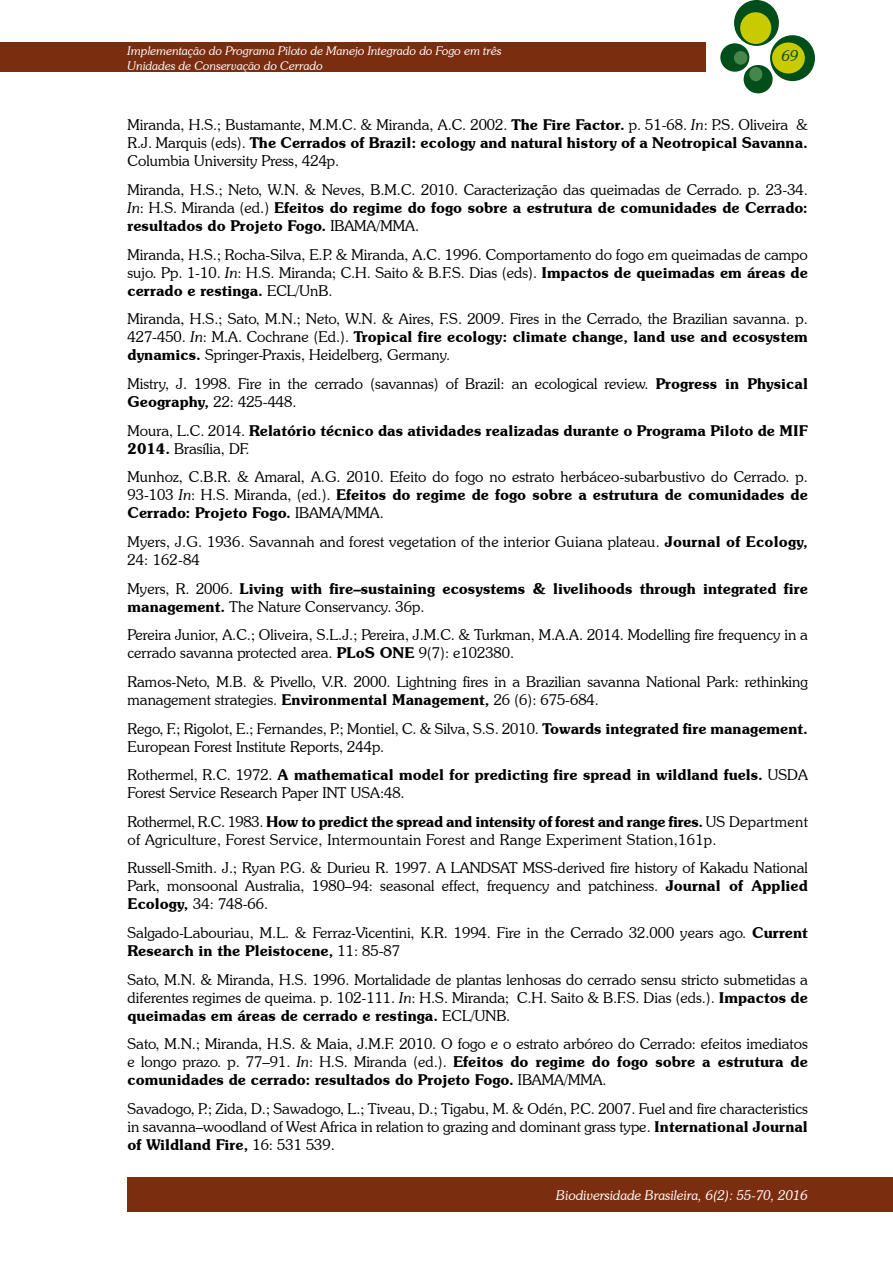
<style>
.page{position:relative;width:893px;height:1263px;background:#fff}
.page>*{position:absolute;margin:0;border:0;box-sizing:border-box;transform-origin:0 0}
.t1{font:300 15px/18px "Souvenir IT Cby BT";color:#000;text-align:justify}
.t2{font:600 15px/18px "Souvenir IT Cby BT";color:#000}
.t3{font:300 15px/18px "Souvenir IT Cby BT";letter-spacing:.02em;color:#000}
.t4{font:italic 300 15px "Souvenir IT Cby BT";color:#004e1a}
.t5{font:italic 300 13.5px "Souvenir IT Cby BT";color:#fff}
.t6{font:italic 300 12px/14.4px "Souvenir IT Cby BT";color:#fff}
.s1{font-weight:600}
.s2{font-style:italic}
.s3{font-weight:300}
</style>
<div class="page">
<div style="left:0;top:43px;width:705px;height:29px;background:#7b2d0f"></div>
<div style="left:734px;top:0;width:45px;height:46px;background:#004e1a;border-radius:50%"></div>
<div style="left:770px;top:35px;width:45px;height:46px;background:#004e1a;border-radius:50%"></div>
<div style="left:720px;top:43px;width:29px;height:29px;background:#004e1a;border-radius:50%"></div>
<div style="left:744px;top:65px;width:29px;height:28px;background:#004e1a;border-radius:50%"></div>
<div style="left:740px;top:12px;width:31px;height:32px;background:#c8cb00;border-radius:50%"></div>
<div style="left:772px;top:42px;width:33px;height:31px;background:#c8cb00;border-radius:50%"></div>
<div style="left:734px;top:51px;width:13px;height:14px;background:#47864a;border-radius:50%"></div>
<div style="left:749px;top:67px;width:13px;height:14px;background:#47864a;border-radius:50%"></div>
<div style="left:128px;top:1178px;width:765px;height:34px;background:#7b2d0f"></div>
<p class="t6" style="left:128px;top:44px;width:375px">Implementação do Programa Piloto de Manejo Integrado do Fogo em três<br>Unidades de Conservação do Cerrado</p>
<p class="t4" style="left:782px;top:46px;width:18px">69</p>
<p class="t1" style="left:128px;top:116px;width:682px">Miranda, H.S.; Bustamante, M.M.C. &amp; Miranda, A.C. 2002. <span class="s1">The Fire Factor.</span> p. 51-68. <span class="s2">In</span>: P.S. Oliveira &amp; R.J. Marquis (eds). <span class="s1">The Cerrados of Brazil: ecology and natural history of a Neotropical Savanna.<br></span>Columbia University Press, 424p.</p>
<p class="t1" style="left:128px;top:181px;width:682px">Miranda, H.S.; Neto, W.N. &amp; Neves, B.M.C. 2010. Caracterização das queimadas de Cerrado. p. 23-34.<br><span class="s2">In</span>: H.S. Miranda (ed.) <span class="s1">Efeitos do regime do fogo sobre a estrutura de comunidades de Cerrado: resultados do Projeto Fogo.</span> IBAMA/MMA.</p>
<p class="t1" style="left:128px;top:245px;width:682px">Miranda, H.S.; Rocha-Silva, E.P. &amp; Miranda, A.C. 1996. Comportamento do fogo em queimadas de campo sujo. Pp. 1-10. <span class="s2">In</span>: H.S. Miranda; C.H. Saito &amp; B.F.S. Dias (eds). <span class="s1">Impactos de queimadas em áreas de cerrado e restinga.</span> ECL/UnB.</p>
<p class="t1" style="left:128px;top:310px;width:682px">Miranda, H.S.; Sato, M.N.; Neto, W.N. &amp; Aires, F.S. 2009. Fires in the Cerrado, the Brazilian savanna. p.<br>427-450. <span class="s2">In</span>: M.A. Cochrane (Ed.). <span class="s1">Tropical fire ecology: climate change, land use and ecosystem dynamics.</span> Springer-Praxis, Heidelberg, Germany.</p>
<p class="t1" style="left:128px;top:375px;width:682px">Mistry, J. 1998. Fire in the cerrado (savannas) of Brazil: an ecological review. <span class="s1">Progress in Physical<br>Geography,</span> 22: 425-448.</p>
<p class="t2" style="left:128px;top:421px;width:682px"><span class="s3">Moura, L.C. 2014.</span> Relatório técnico das atividades realizadas durante o Programa Piloto de MIF<br>2014. <span class="s3">Brasília, DF.</span></p>
<p class="t1" style="left:128px;top:468px;width:682px">Munhoz, C.B.R. &amp; Amaral, A.G. 2010. Efeito do fogo no estrato herbáceo-subarbustivo do Cerrado. p.<br>93-103 <span class="s2">In</span>: H.S. Miranda, (ed.). <span class="s1">Efeitos do regime de fogo sobre a estrutura de comunidades de Cerrado: Projeto Fogo.</span> IBAMA/MMA.</p>
<p class="t1" style="left:128px;top:532px;width:682px">Myers, J.G. 1936. Savannah and forest vegetation of the interior Guiana plateau. <span class="s1">Journal of Ecology,<br></span>24: 162-84</p>
<p class="t2" style="left:128px;top:579px;width:682px"><span class="s3">Myers, R. 2006.</span> Living with fire–sustaining ecosystems &amp; livelihoods through integrated fire management. <span class="s3">The Nature Conservancy. 36p.</span></p>
<p class="t1" style="left:128px;top:626px;width:682px">Pereira Junior, A.C.; Oliveira, S.L.J.; Pereira, J.M.C. &amp; Turkman, M.A.A. 2014. Modelling fire frequency in a cerrado savanna protected area. <span class="s1">PLoS ONE</span> 9(7): e102380.</p>
<p class="t1" style="left:128px;top:672px;width:682px">Ramos-Neto, M.B. &amp; Pivello, V.R. 2000. Lightning fires in a Brazilian savanna National Park: rethinking management strategies. <span class="s1">Environmental Management,</span> 26 (6): 675-684.</p>
<p class="t1" style="left:128px;top:719px;width:682px">Rego, F.; Rigolot, E.; Fernandes, P.; Montiel, C. &amp; Silva, S.S. 2010. <span class="s1">Towards integrated fire management.<br></span>European Forest Institute Reports, 244p.</p>
<p class="t1" style="left:128px;top:766px;width:682px">Rothermel, R.C. 1972. <span class="s1">A mathematical model for predicting fire spread in wildland fuels.</span> USDA<br>Forest Service Research Paper INT USA:48.</p>
<p class="t3" style="left:128px;top:812px;width:682px">Rothermel, R.C. 1983. <span class="s1">How to predict the spread and intensity of forest and range fires.</span> US Department of Agriculture, Forest Service, Intermountain Forest and Range Experiment Station,161p.</p>
<p class="t1" style="left:128px;top:859px;width:682px">Russell-Smith. J.; Ryan P.G. &amp; Durieu R. 1997. A LANDSAT MSS-derived fire history of Kakadu National Park, monsoonal Australia, 1980–94: seasonal effect, frequency and patchiness. <span class="s1">Journal of Applied Ecology,</span> 34: 748-66.</p>
<p class="t1" style="left:128px;top:923px;width:682px">Salgado-Labouriau, M.L. &amp; Ferraz-Vicentini, K.R. 1994. Fire in the Cerrado 32.000 years ago. <span class="s1">Current<br>Research in the Pleistocene,</span> 11: 85-87</p>
<p class="t1" style="left:128px;top:970px;width:682px">Sato, M.N. &amp; Miranda, H.S. 1996. Mortalidade de plantas lenhosas do cerrado sensu stricto submetidas a diferentes regimes de queima. p. 102-111. <span class="s2">In</span>: H.S. Miranda; C.H. Saito &amp; B.F.S. Dias (eds.). <span class="s1">Impactos de queimadas em áreas de cerrado e restinga.</span> ECL/UNB.</p>
<p class="t1" style="left:128px;top:1035px;width:682px">Sato, M.N.; Miranda, H.S. &amp; Maia, J.M.F. 2010. O fogo e o estrato arbóreo do Cerrado: efeitos imediatos e longo prazo. p. 77–91. <span class="s2">In</span>: H.S. Miranda (ed.). <span class="s1">Efeitos do regime do fogo sobre a estrutura de comunidades de cerrado: resultados do Projeto Fogo.</span> IBAMA/MMA.</p>
<p class="t1" style="left:128px;top:1099px;width:682px">Savadogo, P.; Zida, D.; Sawadogo, L.; Tiveau, D.; Tigabu, M. &amp; Odén, P.C. 2007. Fuel and fire characteristics in savanna–woodland of West Africa in relation to grazing and dominant grass type. <span class="s1">International Journal of Wildland Fire,</span> 16: 531 539.</p>
<p class="t5" style="left:556px;top:1187px;width:253px">Biodiversidade Brasileira, 6(2): 55-70, 2016</p>
</div>
